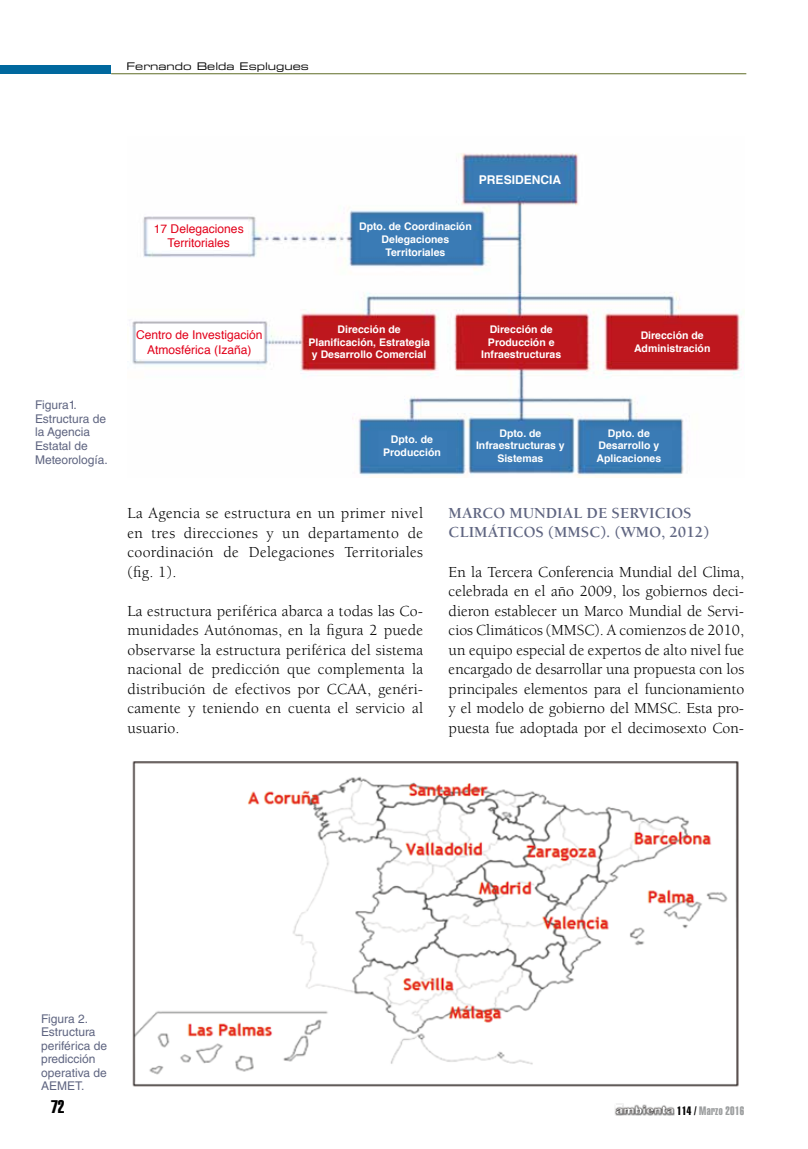
<style>
.page{position:relative;width:808px;height:1149px;background:#fff}
.page>*{position:absolute;margin:0;border:0;box-sizing:border-box;transform-origin:0 0}
.t1{font:18px "Helvetica LT Std Extra Comp";color:#000}
.t2{font:15.75px/19.5px "Berkeley Std";letter-spacing:.01em;color:#000;text-align:justify}
.t3{font:700 15.75px "Berkeley Std";color:#5f6581}
.t4{font:12px/13.5px "Helvetica LT Std";color:#5f6581}
.t5{font:12px/14.4px "Helvetica";color:#e2001a;text-align:center}
.t6{font:12px "Helvetica LT Std Extra Comp";letter-spacing:.025em;color:#9c9e9f}
.t7{font:700 12px "Helvetica";color:#fff}
.t8{font:700 10.5px/12.6px "Helvetica";color:#fff;text-align:center}
.t9{font:10.5px "Eurostile LT Std Ex 2";color:#000}
.s1{color:#000}
</style>
<div class="page">
<div style="left:0;top:65px;width:111px;height:9px;background:#00689e"></div>
<hr style="left:111px;top:73px;width:635px;height:1px;background:#5f6d27">
<img style="left:614px;top:1103px;width:61px;height:13px">
<img style="left:129px;top:153px;width:615px;height:324px">
<div style="left:149px;top:221px;width:99px;height:29px;background:#fff"></div>
<div style="left:136px;top:324px;width:127px;height:35px;background:#fff"></div>
<img style="left:132px;top:761px;width:607px;height:326px">
<p class="t9" style="left:126px;top:59px;width:184px">Fernando Belda Esplugues</p>
<p class="t5" style="left:154px;top:222px;width:91px">17 Delegaciones<br>Territoriales</p>
<p class="t7" style="left:479px;top:170px;width:84px">PRESIDENCIA</p>
<p class="t8" style="left:359px;top:220px;width:114px">Dpto. de Coordinación<br>Delegaciones<br>Territoriales</p>
<p class="t4" style="left:35px;top:398px;width:74px">Figura1.<br>Estructura de la Agencia<br>Estatal de<br>Meteorología.</p>
<p class="t5" style="left:136px;top:328px;width:128px">Centro de Investigación<br>Atmosférica (Izaña)</p>
<p class="t8" style="left:308px;top:323px;width:123px">Dirección de<br>Planificación, Estrategia y Desarrollo Comercial</p>
<p class="t8" style="left:481px;top:323px;width:81px">Dirección de<br>Producción e<br>Infraestructuras</p>
<p class="t8" style="left:634px;top:329px;width:78px">Dirección de<br>Administración</p>
<p class="t8" style="left:383px;top:433px;width:59px">Dpto. de<br>Producción</p>
<p class="t8" style="left:476px;top:427px;width:90px">Dpto. de<br>Infraestructuras y<br>Sistemas</p>
<p class="t8" style="left:596px;top:427px;width:66px">Dpto. de<br>Desarrollo y<br>Aplicaciones</p>
<p class="t2" style="left:128px;top:503px;width:297px">La Agencia se estructura en un primer nivel en tres direcciones y un departamento de coordinación de Delegaciones Territoriales (fig. 1).</p>
<p class="t2" style="left:128px;top:601px;width:297px">La estructura periférica abarca a todas las Co&shy;munidades Autónomas, en la figura 2 puede observarse la estructura periférica del sistema nacional de predicción que complementa la distribución de efectivos por CCAA, genéri&shy;camente y teniendo en cuenta el servicio al usuario.</p>
<p class="t3" style="left:449px;top:504px;width:26px">MARCO</p>
<p class="t3" style="left:509px;top:504px;width:25px">MUNDIAL</p>
<p class="t3" style="left:587px;top:504px;width:35px">DE SERVICIOS</p>
<p class="t3" style="left:449px;top:524px;width:11px">CLIM</p>
<p class="t3" style="left:488px;top:524px;width:20px">ÁTICOS</p>
<p class="t3" style="left:548px;top:524px;width:162px">(MMSC). (WMO, 2012)</p>
<p class="t2" style="left:449px;top:562px;width:297px">En la Tercera Conferencia Mundial del Clima, celebrada en el año 2009, los gobiernos deci&shy;dieron establecer un Marco Mundial de Servi&shy;cios Climáticos (MMSC). A comienzos de 2010, un equipo especial de expertos de alto nivel fue encargado de desarrollar una propuesta con los principales elementos para el funcionamiento y el modelo de gobierno del MMSC. Esta pro&shy;puesta fue adoptada por el decimosexto Con-</p>
<p class="t4" style="left:41px;top:1011px;width:68px">Figura 2.<br>Estructura periférica de predicción operativa de<br>AEMET.</p>
<p class="t1" style="left:51px;top:1095px;width:15px">72</p>
<p class="t6" style="left:677px;top:1103px;width:68px"><span class="s1">114 /</span> Marzo 2016</p>
</div>
